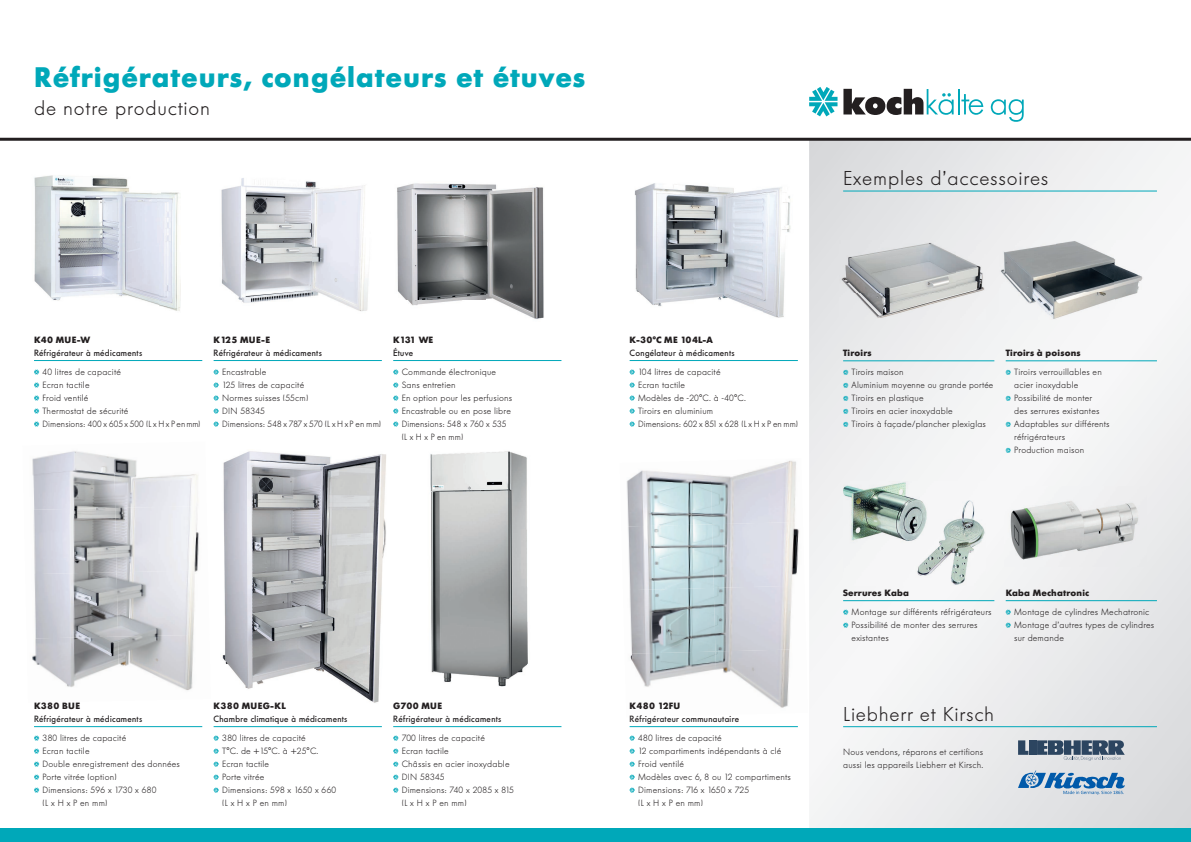
<style>
.page{position:relative;width:1191px;height:842px;background:#fff}
.page>*{position:absolute;margin:0;border:0;box-sizing:border-box;transform-origin:0 0}
.t1{font:700 28px "Futura BQ";letter-spacing:.04em;color:#00a8b9}
.t2{font:300 20px "Futura BQ";letter-spacing:.04em;color:#231f20}
.t3{font:300 9px/13px "Futura BQ";letter-spacing:.02em;color:#231f20}
.t4{font:500 9px "Futura BQ";letter-spacing:.02em;color:#231f20}
.t5{font:700 9px "Futura BQ";letter-spacing:.02em;color:#231f20}
.t6{font:700 9px "Futura BQ";letter-spacing:.04em;color:#231f20}
</style>
<div class="page">
<svg style="left:809px;top:141px;width:382px;height:687px"></svg>
<hr style="left:0;top:138px;width:1191px;height:3px;background:#231f20">
<div style="left:0;top:828px;width:1191px;height:14px;background:#00a8b9"></div>
<svg style="left:809px;top:87px;width:28px;height:29px"></svg>
<svg style="left:843px;top:89px;width:110px;height:26px"></svg>
<hr style="left:957px;top:89px;width:2px;height:25px;background:#00a8b9">
<svg style="left:961px;top:94px;width:22px;height:21px"></svg>
<svg style="left:990px;top:99px;width:33px;height:23px"></svg>
<img style="left:34px;top:175px;width:147px;height:136px">
<img style="left:32px;top:451px;width:82px;height:57px">
<img style="left:114px;top:457px;width:84px;height:51px">
<img style="left:33px;top:508px;width:82px;height:64px">
<img style="left:115px;top:506px;width:84px;height:66px">
<img style="left:34px;top:572px;width:83px;height:64px">
<img style="left:117px;top:570px;width:82px;height:66px">
<img style="left:32px;top:636px;width:86px;height:51px">
<img style="left:118px;top:634px;width:81px;height:57px">
<img style="left:430px;top:451px;width:98px;height:236px">
<img style="left:222px;top:451px;width:164px;height:252px">
<img style="left:626px;top:470px;width:84px;height:54px">
<img style="left:710px;top:460px;width:86px;height:64px">
<img style="left:628px;top:524px;width:84px;height:64px">
<img style="left:712px;top:522px;width:87px;height:66px">
<img style="left:629px;top:588px;width:84px;height:63px">
<img style="left:713px;top:585px;width:86px;height:66px">
<img style="left:630px;top:651px;width:85px;height:36px">
<img style="left:715px;top:649px;width:84px;height:59px">
<img style="left:221px;top:178px;width:147px;height:133px">
<img style="left:635px;top:183px;width:156px;height:135px">
<hr style="left:34px;top:360px;width:168px;height:1px;background:#00a8b9">
<svg style="left:34px;top:369px;width:5px;height:6px"></svg>
<svg style="left:34px;top:382px;width:5px;height:6px"></svg>
<svg style="left:34px;top:395px;width:5px;height:6px"></svg>
<svg style="left:34px;top:408px;width:5px;height:6px"></svg>
<svg style="left:34px;top:421px;width:5px;height:6px"></svg>
<hr style="left:34px;top:726px;width:168px;height:1px;background:#00a8b9">
<svg style="left:34px;top:735px;width:5px;height:6px"></svg>
<svg style="left:34px;top:748px;width:5px;height:6px"></svg>
<svg style="left:34px;top:761px;width:5px;height:6px"></svg>
<svg style="left:34px;top:774px;width:5px;height:6px"></svg>
<svg style="left:34px;top:787px;width:5px;height:6px"></svg>
<hr style="left:393px;top:726px;width:168px;height:1px;background:#00a8b9">
<svg style="left:393px;top:735px;width:5px;height:6px"></svg>
<svg style="left:393px;top:748px;width:5px;height:6px"></svg>
<svg style="left:393px;top:761px;width:5px;height:6px"></svg>
<svg style="left:393px;top:774px;width:5px;height:6px"></svg>
<svg style="left:393px;top:787px;width:5px;height:6px"></svg>
<hr style="left:214px;top:726px;width:168px;height:1px;background:#00a8b9">
<svg style="left:214px;top:735px;width:5px;height:6px"></svg>
<svg style="left:214px;top:748px;width:5px;height:6px"></svg>
<svg style="left:214px;top:761px;width:5px;height:6px"></svg>
<svg style="left:214px;top:774px;width:5px;height:6px"></svg>
<svg style="left:214px;top:787px;width:5px;height:6px"></svg>
<hr style="left:629px;top:726px;width:169px;height:1px;background:#00a8b9">
<svg style="left:629px;top:735px;width:5px;height:6px"></svg>
<svg style="left:629px;top:748px;width:5px;height:6px"></svg>
<svg style="left:629px;top:761px;width:5px;height:6px"></svg>
<svg style="left:629px;top:774px;width:5px;height:6px"></svg>
<svg style="left:629px;top:787px;width:5px;height:6px"></svg>
<hr style="left:214px;top:360px;width:168px;height:1px;background:#00a8b9">
<svg style="left:214px;top:369px;width:5px;height:6px"></svg>
<svg style="left:214px;top:382px;width:5px;height:6px"></svg>
<svg style="left:214px;top:395px;width:5px;height:6px"></svg>
<svg style="left:214px;top:408px;width:5px;height:6px"></svg>
<svg style="left:214px;top:421px;width:5px;height:6px"></svg>
<hr style="left:393px;top:360px;width:168px;height:1px;background:#00a8b9">
<svg style="left:393px;top:369px;width:5px;height:6px"></svg>
<svg style="left:393px;top:382px;width:5px;height:6px"></svg>
<svg style="left:393px;top:395px;width:5px;height:6px"></svg>
<svg style="left:393px;top:408px;width:5px;height:6px"></svg>
<svg style="left:393px;top:421px;width:5px;height:6px"></svg>
<hr style="left:629px;top:360px;width:169px;height:1px;background:#00a8b9">
<svg style="left:629px;top:369px;width:5px;height:6px"></svg>
<svg style="left:629px;top:382px;width:5px;height:6px"></svg>
<svg style="left:629px;top:395px;width:5px;height:6px"></svg>
<svg style="left:629px;top:408px;width:5px;height:6px"></svg>
<svg style="left:629px;top:421px;width:5px;height:6px"></svg>
<hr style="left:843px;top:191px;width:314px;height:1px;background:#00a8b9">
<hr style="left:843px;top:726px;width:314px;height:1px;background:#00a8b9">
<svg style="left:1018px;top:770px;width:106px;height:25px;background:#8caece"></svg>
<svg style="left:1018px;top:740px;width:10px;height:15px"></svg>
<div style="left:1029px;top:740px;width:7px;height:15px;background:#2c4560"></div>
<svg style="left:1037px;top:740px;width:87px;height:21px;background:#738293"></svg>
<hr style="left:843px;top:361px;width:151px;height:1px;background:#00a8b9">
<svg style="left:843px;top:370px;width:5px;height:5px"></svg>
<svg style="left:843px;top:383px;width:5px;height:5px"></svg>
<svg style="left:843px;top:396px;width:5px;height:5px"></svg>
<svg style="left:843px;top:409px;width:5px;height:5px"></svg>
<svg style="left:843px;top:422px;width:5px;height:5px"></svg>
<hr style="left:1005px;top:361px;width:152px;height:1px;background:#00a8b9">
<svg style="left:1005px;top:370px;width:5px;height:5px"></svg>
<svg style="left:1005px;top:396px;width:5px;height:5px"></svg>
<svg style="left:1005px;top:422px;width:5px;height:5px"></svg>
<svg style="left:1005px;top:448px;width:5px;height:5px"></svg>
<img style="left:839px;top:241px;width:146px;height:78px">
<img style="left:999px;top:240px;width:144px;height:79px">
<hr style="left:843px;top:600px;width:151px;height:1px;background:#00a8b9">
<svg style="left:843px;top:609px;width:5px;height:6px"></svg>
<svg style="left:843px;top:622px;width:5px;height:6px"></svg>
<hr style="left:1005px;top:600px;width:152px;height:1px;background:#00a8b9">
<svg style="left:1005px;top:609px;width:5px;height:6px"></svg>
<svg style="left:1005px;top:622px;width:5px;height:6px"></svg>
<img style="left:843px;top:481px;width:142px;height:104px">
<img style="left:1004px;top:487px;width:142px;height:80px">
<img style="left:397px;top:183px;width:147px;height:136px">
<h1 class="t1" style="left:34px;top:60px;width:553px">Réfrigérateurs, congélateurs et étuves</h1>
<h2 class="t2" style="left:34px;top:96px;width:178px">de notre production</h2>
<h2 class="t2" style="left:843px;top:166px;width:207px">Exemples d’accessoires</h2>
<p class="t5" style="left:34px;top:334px;width:58px">K40 MUE-W</p>
<p class="t4" style="left:34px;top:348px;width:110px">Réfrigérateur à médicaments</p>
<p class="t3" style="left:43px;top:365px;width:159px">40 litres de capacité<br>Ecran tactile<br>Froid ventilé<br>Thermostat de sécurité<br>Dimensions: 400 x 605 x 500 (L x H x P en mm)</p>
<p class="t5" style="left:214px;top:334px;width:58px">K125 MUE-E</p>
<p class="t4" style="left:214px;top:348px;width:110px">Réfrigérateur à médicaments</p>
<p class="t3" style="left:222px;top:365px;width:160px">Encastrable<br>125 litres de capacité<br>Normes suisses (55cm)<br>DIN 58345<br>Dimensions: 548 x 787 x 570 (L x H x P en mm)</p>
<p class="t5" style="left:393px;top:334px;width:42px">K131 WE</p>
<p class="t4" style="left:393px;top:348px;width:22px">Étuve</p>
<p class="t3" style="left:402px;top:365px;width:112px">Commande électronique<br>Sans entretien<br>En option pour les perfusions<br>Encastrable ou en pose libre<br>Dimensions: 548 x 760 x 535 (L x H x P en mm)</p>
<p class="t5" style="left:34px;top:700px;width:48px">K380 BUE</p>
<p class="t4" style="left:34px;top:714px;width:110px">Réfrigérateur à médicaments</p>
<p class="t3" style="left:43px;top:731px;width:139px">380 litres de capacité<br>Ecran tactile<br>Double enregistrement des données<br>Porte vitrée (option)<br>Dimensions: 596 x 1730 x 680<br>(L x H x P en mm)</p>
<p class="t6" style="left:214px;top:700px;width:74px">K380 MUEG-KL</p>
<p class="t4" style="left:214px;top:714px;width:136px">Chambre climatique à médicaments</p>
<p class="t3" style="left:222px;top:731px;width:116px">380 litres de capacité<br>T°C. de +15°C. à +25°C.<br>Ecran tactile<br>Porte vitrée<br>Dimensions: 598 x 1650 x 660 (L x H x P en mm)</p>
<p class="t5" style="left:393px;top:700px;width:50px">G700 MUE</p>
<p class="t4" style="left:393px;top:714px;width:110px">Réfrigérateur à médicaments</p>
<p class="t3" style="left:402px;top:731px;width:113px">700 litres de capacité<br>Ecran tactile<br>Châssis en acier inoxydable<br>DIN 58345<br>Dimensions: 740 x 2085 x 815 (L x H x P en mm)</p>
<p class="t5" style="left:629px;top:334px;width:85px">K-30°C ME 104L-A</p>
<p class="t4" style="left:629px;top:348px;width:107px">Congélateur à médicaments</p>
<p class="t3" style="left:638px;top:365px;width:161px">104 litres de capacité<br>Ecran tactile<br>Modèles de -20°C. à -40°C.<br>Tiroirs en aluminium<br>Dimensions: 602 x 851 x 628 (L x H x P en mm)</p>
<p class="t5" style="left:843px;top:348px;width:30px">Tiroirs</p>
<p class="t3" style="left:851px;top:365px;width:143px">Tiroirs maison<br>Aluminium moyenne ou grande portée<br>Tiroirs en plastique<br>Tiroirs en acier inoxydable<br>Tiroirs à façade/plancher plexiglas</p>
<p class="t5" style="left:1005px;top:348px;width:76px">Tiroirs à poisons</p>
<p class="t3" style="left:1014px;top:365px;width:97px">Tiroirs verrouillables en acier inoxydable<br>Possibilité de monter<br>des serrures existantes<br>Adaptables sur différents réfrigérateurs<br>Production maison</p>
<p class="t5" style="left:629px;top:700px;width:52px">K480 12FU</p>
<p class="t4" style="left:629px;top:714px;width:111px">Réfrigérateur communautaire</p>
<p class="t3" style="left:638px;top:731px;width:154px">480 litres de capacité<br>12 compartiments indépendants à clé<br>Froid ventilé<br>Modèles avec 6, 8 ou 12 compartiments<br>Dimensions: 716 x 1650 x 725<br>(L x H x P en mm)</p>
<p class="t5" style="left:843px;top:587px;width:67px">Serrures Kaba</p>
<p class="t3" style="left:851px;top:605px;width:141px">Montage sur différents réfrigérateurs<br>Possibilité de monter des serrures existantes</p>
<p class="t5" style="left:1005px;top:587px;width:85px">Kaba Mechatronic</p>
<p class="t3" style="left:1014px;top:605px;width:141px">Montage de cylindres Mechatronic<br>Montage d’autres types de cylindres sur demande</p>
<h2 class="t2" style="left:843px;top:702px;width:153px">Liebherr et Kirsch</h2>
<p class="t3" style="left:843px;top:745px;width:142px">Nous vendons, réparons et certifions aussi les appareils Liebherr et Kirsch.</p>
</div>
